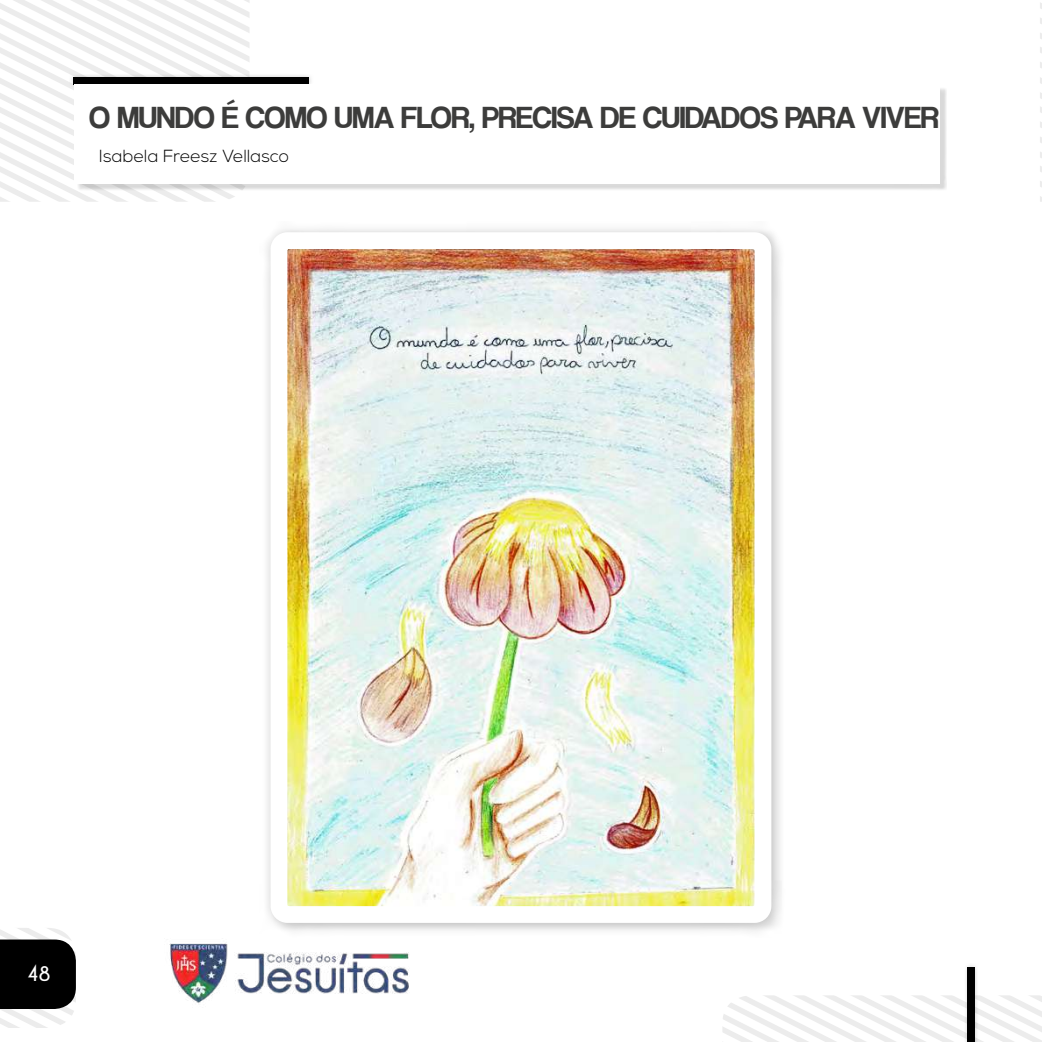
<style>
.page{position:relative;width:1042px;height:1042px;background:#fff}
.page>*{position:absolute;margin:0;border:0;box-sizing:border-box;transform-origin:0 0}
.t1{font:31.5px "Coolvetica Rg";letter-spacing:-.01em;color:#3c3c3b}
.t2{font:700 21px "Champagne&Limousines";color:#fff}
.t3{font:300 17.5px "Nexa";letter-spacing:.005em;color:#000}
</style>
<div class="page">
<svg style="left:722px;top:995px;width:320px;height:47px"></svg>
<svg style="left:0;top:928px;width:76px;height:100px"></svg>
<svg style="left:1040px;top:3px;width:2px;height:199px"></svg>
<svg style="left:0;top:0;width:249px;height:202px"></svg>
<div style="left:963px;top:963px;width:16px;height:79px;background:#000;opacity:.18"></div>
<div style="left:967px;top:967px;width:8px;height:75px;background:#000"></div>
<div style="left:69px;top:73px;width:244px;height:15px;background:#000;opacity:.18"></div>
<div style="left:73px;top:77px;width:236px;height:7px;background:#000"></div>
<div style="left:78px;top:87px;width:868px;height:104px;background:#000;opacity:.15"></div>
<div style="left:74px;top:84px;width:865px;height:100px;background:#fff"></div>
<div style="left:260px;top:221px;width:522px;height:713px;background:#000;opacity:.18"></div>
<img style="left:289px;top:250px;width:464px;height:655px">
<div style="left:271px;top:232px;width:500px;height:691px;border:17px solid #fff;border-radius:8px"></div>
<img style="left:169px;top:943px;width:240px;height:61px">
<p class="t1" style="left:89px;top:99px;width:851px">O MUNDO É COMO UMA FLOR, PRECISA DE CUIDADOS PARA VIVER</p>
<p class="t3" style="left:99px;top:146px;width:191px">Isabela Freesz Vellasco</p>
<p class="t2" style="left:27px;top:962px;width:25px">48</p>
</div>
